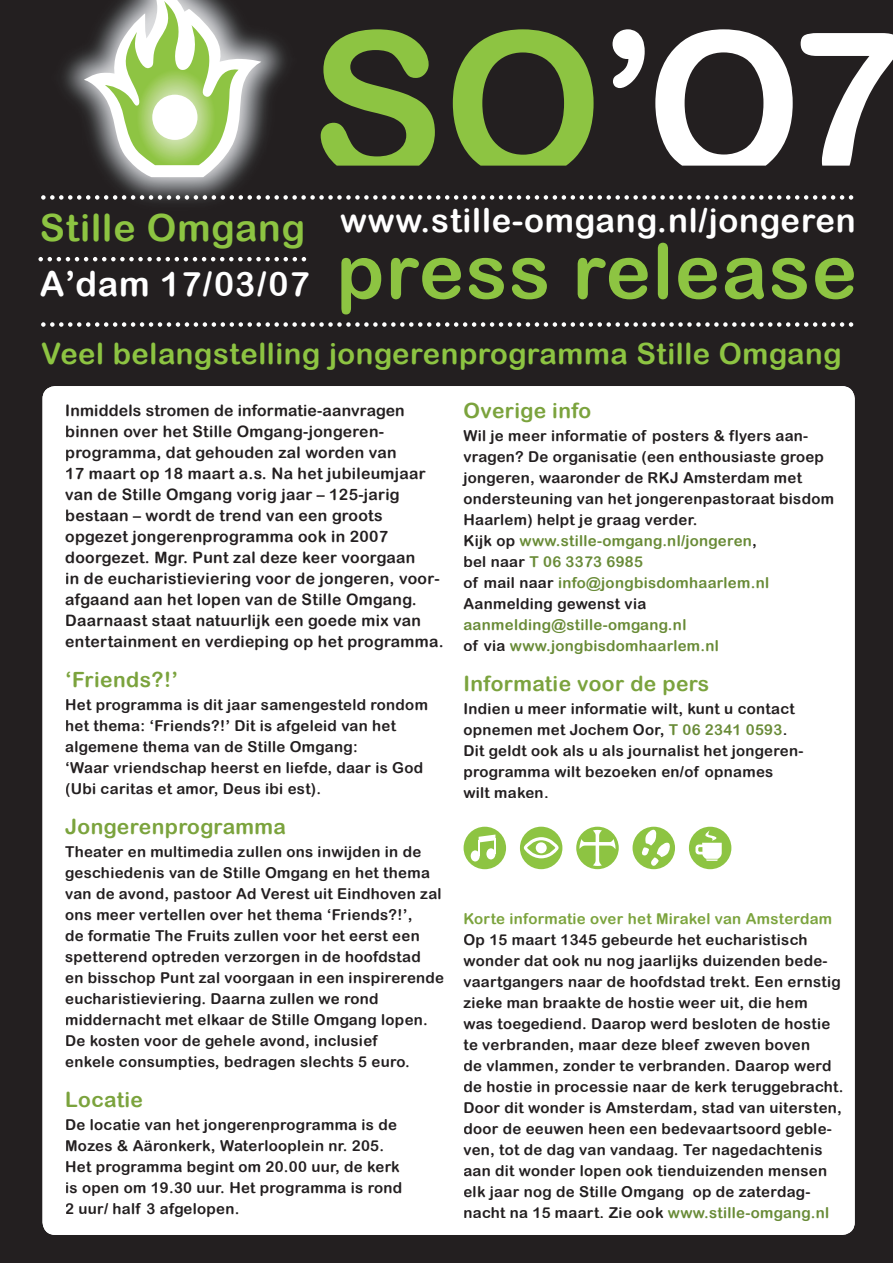
<style>
.page{position:relative;width:893px;height:1263px;background:#231f20}
.page>*{position:absolute;margin:0;border:0;box-sizing:border-box;transform-origin:0 0}
.t1{font:76.5px "Arial Rounded MT Bold";letter-spacing:.02em;color:#8dc442}
.t2{font:37.5px "Arial Rounded MT Bold";letter-spacing:.025em;color:#8dc442}
.t3{font:33.75px "Arial Rounded MT Bold";color:#fff}
.t4{font:33px "Arial Rounded MT Bold";letter-spacing:.025em;color:#fff}
.t5{font:29.25px "Arial Rounded MT Bold";letter-spacing:.02em;color:#8dc442}
.t6{font:21px "Arial Rounded MT Bold";letter-spacing:.02em;color:#7ba33d}
.t7{font:15.75px/21px "Arial Rounded MT Bold";letter-spacing:.02em;color:#231f20}
.t8{font:15px/21px "Arial Rounded MT Bold";letter-spacing:.02em;color:#231f20}
.t9{font:15px/21px "Arial Rounded MT Bold";letter-spacing:.02em;color:#698b37}
.t10{font:15px "Arial Rounded MT Bold";letter-spacing:.02em;color:#7ba33d}
.s1{font-size:34.5px}
.s2{color:#698b37}
.s3{color:#231f20}
</style>
<div class="page">
<img style="left:0;top:0;width:350px;height:256px">
<svg style="left:84px;top:0;width:177px;height:177px"></svg>
<div style="left:152px;top:95px;width:45px;height:45px;background:#fff;border-radius:50%"></div>
<svg style="left:613px;top:29px;width:32px;height:59px"></svg>
<svg style="left:801px;top:33px;width:92px;height:133px"></svg>
<svg style="left:655px;top:29px;width:138px;height:137px"></svg>
<svg style="left:453px;top:29px;width:141px;height:137px;background:#577030"></svg>
<svg style="left:321px;top:29px;width:114px;height:137px;background:#5c7732"></svg>
<svg style="left:38px;top:257px;width:268px;height:4px"></svg>
<svg style="left:41px;top:195px;width:812px;height:5px"></svg>
<svg style="left:41px;top:322px;width:812px;height:5px"></svg>
<div style="left:43px;top:386px;width:812px;height:849px;background:#fff;border-radius:13px"></div>
<div style="left:520px;top:827px;width:42px;height:42px;background:#8dc442;border-radius:50%"></div>
<svg style="left:524px;top:837px;width:35px;height:21px"></svg>
<div style="left:536px;top:842px;width:11px;height:11px;background:#fff;border-radius:50%"></div>
<div style="left:464px;top:827px;width:42px;height:42px;background:#8dc442;border-radius:50%"></div>
<svg style="left:479px;top:834px;width:16px;height:19px"></svg>
<div style="left:471px;top:850px;width:9px;height:11px;background:#fff;border-radius:50%"></div>
<div style="left:486px;top:848px;width:9px;height:11px;background:#fff;border-radius:50%"></div>
<div style="left:632px;top:827px;width:43px;height:42px;background:#8dc442;border-radius:50%"></div>
<svg style="left:640px;top:829px;width:31px;height:38px"></svg>
<svg style="left:576px;top:827px;width:43px;height:42px"></svg>
<svg style="left:579px;top:830px;width:36px;height:36px"></svg>
<div style="left:689px;top:827px;width:42px;height:42px;background:#8dc442;border-radius:50%"></div>
<svg style="left:695px;top:830px;width:27px;height:31px"></svg>
<h2 class="t2" style="left:40px;top:205px;width:267px">Stille Omgang</h2>
<h3 class="t3" style="left:40px;top:264px;width:271px"><span class="s1">A’dam</span> 17/03/07</h3>
<h3 class="t4" style="left:340px;top:201px;width:517px">www.stille-omgang.nl/jongeren</h3>
<h1 class="t1" style="left:336px;top:226px;width:522px">press release</h1>
<h3 class="t5" style="left:41px;top:336px;width:802px">Veel belangstelling jongerenprogramma Stille Omgang</h3>
<p class="t7" style="left:65px;top:400px;width:380px">Inmiddels stromen de informatie-aanvragen binnen over het Stille Omgang-jongeren&shy;programma, dat gehouden zal worden van<br>17 maart op 18 maart a.s. Na het jubileumjaar van de Stille Omgang vorig jaar – 125-jarig bestaan – wordt de trend van een groots opgezet jongerenprogramma ook in 2007 doorgezet. Mgr. Punt zal deze keer voorgaan<br>in de eucharistieviering voor de jongeren, voor&shy;afgaand aan het lopen van de Stille Omgang.<br>Daarnaast staat natuurlijk een goede mix van entertainment en verdieping op het programma.</p>
<h3 class="t6" style="left:65px;top:667px;width:114px">‘Friends?!’</h3>
<p class="t8" style="left:65px;top:694px;width:364px">Het programma is dit jaar samengesteld rondom het thema: ‘Friends?!’ Dit is afgeleid van het algemene thema van de Stille Omgang:<br>‘Waar vriendschap heerst en liefde, daar is God (Ubi caritas et amor, Deus ibi est).</p>
<h3 class="t6" style="left:65px;top:814px;width:222px">Jongerenprogramma</h3>
<p class="t8" style="left:65px;top:841px;width:380px">Theater en multimedia zullen ons inwijden in de geschiedenis van de Stille Omgang en het thema van de avond, pastoor Ad Verest uit Eindhoven zal ons meer vertellen over het thema ‘Friends?!’,<br>de formatie The Fruits zullen voor het eerst een spetterend optreden verzorgen in de hoofdstad<br>en bisschop Punt zal voorgaan in een inspirerende eucharistieviering. Daarna zullen we rond middernacht met elkaar de Stille Omgang lopen.<br>De kosten voor de gehele avond, inclusief<br>enkele consumpties, bedragen slechts 5 euro.</p>
<h3 class="t6" style="left:65px;top:1087px;width:79px">Locatie</h3>
<p class="t8" style="left:65px;top:1114px;width:338px">De locatie van het jongerenprogramma is de Mozes &amp; Aäronkerk, Waterlooplein nr. 205.<br>Het programma begint om 20.00 uur, de kerk is open om 19.30 uur. Het programma is rond 2 uur/ half 3 afgelopen.</p>
<h3 class="t6" style="left:463px;top:398px;width:129px">Overige info</h3>
<p class="t8" style="left:463px;top:425px;width:372px">Wil je meer informatie of posters &amp; flyers aan&shy;vragen? De organisatie (een enthousiaste groep jongeren, waaronder de RKJ Amsterdam met ondersteuning van het jongerenpastoraat bisdom Haarlem) helpt je graag verder.<br>Kijk op <span class="s2">www.stille-omgang.nl/jongeren</span>,<br>bel naar <span class="s2">T 06 3373 6985<br></span>of mail naar <span class="s2">info@jongbisdomhaarlem.nl </span>Aanmelding gewenst via</p>
<p class="t9" style="left:463px;top:614px;width:257px">aanmelding@stille-omgang.nl<br><span class="s3">of via</span> www.jongbisdomhaarlem.nl</p>
<h3 class="t6" style="left:463px;top:671px;width:247px">Informatie voor de pers</h3>
<p class="t8" style="left:463px;top:698px;width:342px">Indien u meer informatie wilt, kunt u contact opnemen met Jochem Oor, <span class="s2">T 06 2341 0593</span>.<br>Dit geldt ook als u als journalist het jongeren&shy;programma wilt bezoeken en/of opnames wilt maken.</p>
<p class="t10" style="left:463px;top:909px;width:370px">Korte informatie over het Mirakel van Amsterdam</p>
<p class="t8" style="left:463px;top:929px;width:382px">Op 15 maart 1345 gebeurde het eucharistisch wonder dat ook nu nog jaarlijks duizenden bede&shy;vaartgangers naar de hoofdstad trekt. Een ernstig zieke man braakte de hostie weer uit, die hem<br>was toegediend. Daarop werd besloten de hostie te verbranden, maar deze bleef zweven boven<br>de vlammen, zonder te verbranden. Daarop werd de hostie in processie naar de kerk teruggebracht.<br>Door dit wonder is Amsterdam, stad van uitersten, door de eeuwen heen een bedevaartsoord geble&shy;ven, tot de dag van vandaag. Ter nagedachtenis aan dit wonder lopen ook tienduizenden mensen elk jaar nog de Stille Omgang op de zaterdag&shy;nacht na 15 maart. Zie ook <span class="s2">www.stille-omgang.nl</span></p>
</div>
